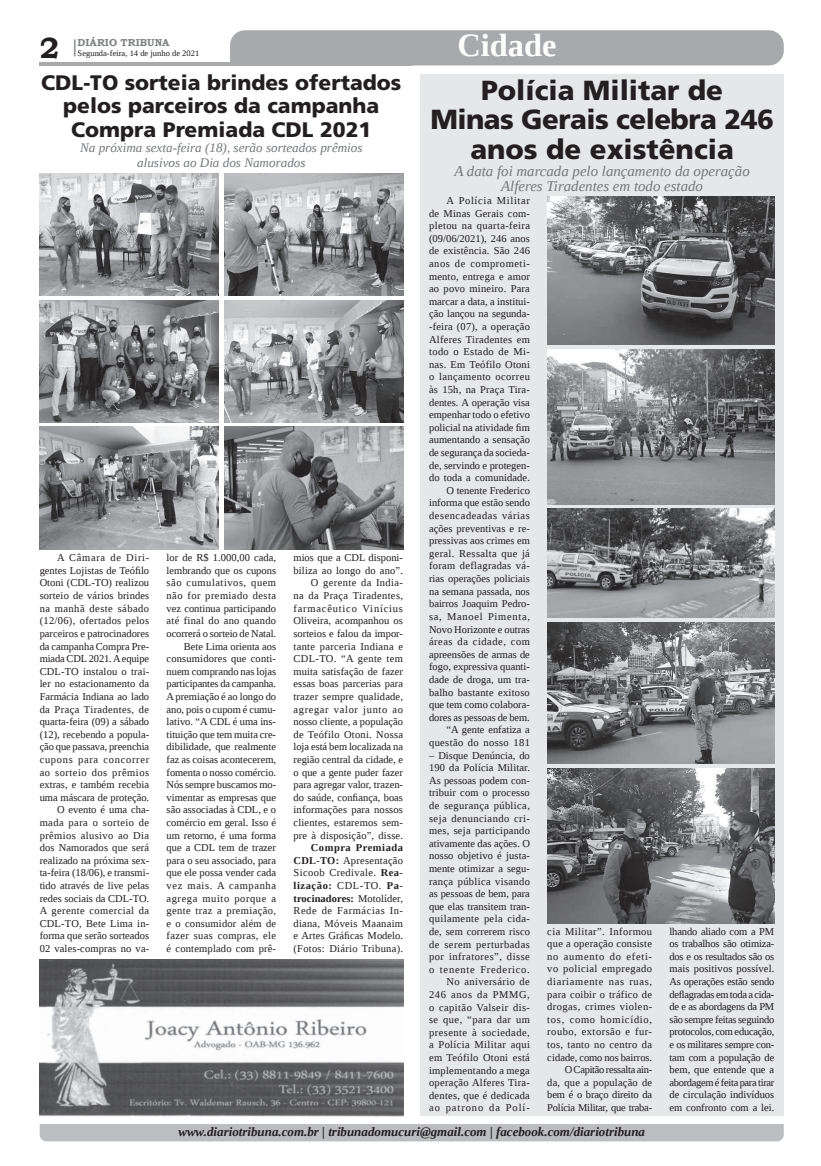
<style>
.page{position:relative;width:821px;height:1166px;background:#fff}
.page>*{position:absolute;margin:0;border:0;box-sizing:border-box;transform-origin:0 0}
.t1{font:700 32.38px "Liberation Serif";color:#fff}
.t2{font:700 29.31px "Bookman Old Style";color:#231f20}
.t3{font:900 27.56px/29.8px "Frutiger LT Std";color:#231f20;text-align:center}
.t4{font:900 21px/23.2px "Frutiger LT Std";color:#231f20;text-align:center}
.t5{font:italic 14.88px/14.9px "Liberation Serif";color:#76787b;text-align:center}
.t6{font:italic 13.12px/14.9px "Liberation Serif";color:#76787b;text-align:center}
.t7{font:italic 700 12.95px "Liberation Serif";color:#231f20}
.t8{font:10.5px/12.6px "Liberation Serif";letter-spacing:.005em;color:#231f20;text-align:right}
.t9{font:10.5px/12.6px "Liberation Serif";letter-spacing:.025em;color:#231f20;text-align:right}
.t10{font:10.5px/12.6px "Liberation Serif";letter-spacing:.03em;color:#231f20;text-align:right}
.t11{font:700 10.06px "Bookman Old Style";color:#808285}
.t12{font:8.4px "Liberation Serif";color:#231f20}
.s1{font-weight:700}
</style>
<div class="page">
<svg style="left:74px;top:39px;width:2px;height:17px"></svg>
<hr style="left:40px;top:62px;width:372px;height:3px;background:#a8a9ad">
<div style="left:230px;top:30px;width:554px;height:35px;background:#a8a9ad"></div>
<div style="left:40px;top:1124px;width:744px;height:17px;background:#bcbdc0"></div>
<div style="left:420px;top:74px;width:364px;height:1042px;background:#e6e7e9"></div>
<img style="left:40px;top:173px;width:178px;height:123px">
<img style="left:224px;top:173px;width:179px;height:123px">
<img style="left:40px;top:300px;width:178px;height:123px">
<img style="left:224px;top:300px;width:179px;height:123px">
<img style="left:40px;top:426px;width:178px;height:123px">
<img style="left:224px;top:426px;width:179px;height:123px">
<img style="left:547px;top:197px;width:227px;height:148px">
<img style="left:547px;top:350px;width:227px;height:154px">
<img style="left:547px;top:509px;width:227px;height:109px">
<img style="left:547px;top:622px;width:227px;height:142px">
<img style="left:547px;top:768px;width:227px;height:155px">
<img style="left:40px;top:959px;width:363px;height:157px">
<h2 class="t2" style="left:40px;top:27px;width:21px">2</h2>
<p class="t11" style="left:78px;top:35px;width:93px">DIÁRIO TRIBUNA</p>
<p class="t12" style="left:78px;top:48px;width:123px">Segunda-feira, 14 de junho de 2021</p>
<h3 class="t4" style="left:41px;top:71px;width:362px">CDL-TO sorteia brindes ofertados pelos parceiros da campanha<br>Compra Premiada CDL 2021</h3>
<p class="t6" style="left:80px;top:140px;width:284px">Na próxima sexta-feira (18), serão sorteados prêmios alusivos ao Dia dos Namorados</p>
<p class="t8" style="left:40px;top:551px;width:111px">A Câmara de Diri&shy;gentes Lojistas de Teófilo<br>Otoni (CDL-TO) realizou sorteio de vários brindes na manhã deste sábado (12/06), ofertados pelos parceiros e patrocinadores da campanha Compra Pre&shy;miada CDL 2021. A equipe<br>CDL-TO instalou o trai&shy;ler no estacionamento da<br>Farmácia Indiana ao lado da Praça Tiradentes, de quarta-feira (09) a sábado (12), recebendo a popula&shy;ção que passava, preenchia cupons para concorrer ao sorteio dos prêmios extras, e também recebia uma máscara de proteção.<br>O evento é uma cha&shy;mada para o sorteio de prêmios alusivo ao Dia dos Namorados que será realizado na próxima sex&shy;ta-feira (18/06), e transmi&shy;tido através de live pelas redes sociais da CDL-TO.<br>A gerente comercial da<br>CDL-TO, Bete Lima in&shy;forma que serão sorteados<br>02 vales-compras no va-</p>
<p class="t8" style="left:167px;top:551px;width:111px">lor de R$ 1.000,00 cada, lembrando que os cupons são cumulativos, quem não for premiado desta vez continua participando até final do ano quando ocorrerá o sorteio de Natal.<br>Bete Lima orienta aos consumidores que conti&shy;nuem comprando nas lojas participantes da campanha.<br>A premiação é ao longo do ano, pois o cupom é cumu&shy;lativo. “A CDL é uma ins&shy;tituição que tem muita cre&shy;dibilidade, que realmente faz as coisas acontecerem, fomenta o nosso comércio.<br>Nós sempre buscamos mo&shy;vimentar as empresas que são associadas à CDL, e o comércio em geral. Isso é um retorno, é uma forma que a CDL tem de trazer para o seu associado, para que ele possa vender cada vez mais. A campanha agrega muito porque a gente traz a premiação, e o consumidor além de fazer suas compras, ele é contemplado com prê-</p>
<p class="t8" style="left:294px;top:551px;width:111px">mios que a CDL disponi&shy;biliza ao longo do ano”.<br>O gerente da India-<br>na da Praça Tiradentes, farmacêutico Vinícius<br>Oliveira, acompanhou os sorteios e falou da impor&shy;tante parceria Indiana e<br>CDL-TO. “A gente tem muita satisfação de fazer essas boas parcerias para trazer sempre qualidade, agregar valor junto ao nosso cliente, a população de Teófilo Otoni. Nossa loja está bem localizada na região central da cidade, e o que a gente puder fazer para agregar valor, trazen&shy;do saúde, confiança, boas informações para nossos clientes, estaremos sem&shy;pre à disposição”, disse.</p>
<p class="t8" style="left:294px;top:841px;width:111px;text-align:justify;text-indent:17px"><span class="s1">Compra Premiada CDL-TO:</span> Apresentação Sicoob Credivale. <span class="s1">Rea&shy;lização:</span> CDL-TO. <span class="s1">Pa&shy;trocinadores:</span> Motolíder, Rede de Farmácias In&shy;diana, Móveis Maanaim e Artes Gráficas Modelo. (Fotos: Diário Tribuna).</p>
<h1 class="t1" style="left:457px;top:24px;width:100px">Cidade</h1>
<h3 class="t3" style="left:430px;top:75px;width:345px">Polícia Militar de<br>Minas Gerais celebra 246 anos de existência</h3>
<p class="t8" style="left:429px;top:194px;width:102px">A Polícia Militar<br>de Minas Gerais com&shy;pletou na quarta-feira (09/06/2021), 246 anos de existência. São 246 anos de comprometi&shy;mento, entrega e amor ao povo mineiro. Para marcar a data, a institui&shy;ção lançou na segunda--feira (07), a operação<br>Alferes Tiradentes em todo o Estado de Mi&shy;nas. Em Teófilo Otoni o lançamento ocorreu às 15h, na Praça Tira&shy;dentes. A operação visa empenhar todo o efetivo policial na atividade fim aumentando a sensação de segurança da socieda&shy;de, servindo e protegen&shy;do toda a comunidade.<br>O tenente Frederico informa que estão sendo desencadeadas várias ações preventivas e re&shy;pressivas aos crimes em geral. Ressalta que já foram deflagradas vá&shy;rias operações policiais na semana passada, nos bairros Joaquim Pedro&shy;sa, Manoel Pimenta,<br>Novo Horizonte e outras áreas da cidade, com apreensões de armas de fogo, expressiva quanti&shy;dade de droga, um tra&shy;balho bastante exitoso que tem como colabora&shy;dores as pessoas de bem. “A gente enfatiza a questão do nosso 181</p>
<p class="t9" style="left:429px;top:749px;width:102px">– Disque Denúncia, do<br>190 da Polícia Militar.<br>As pessoas podem con&shy;tribuir com o processo de segurança pública, seja denunciando cri&shy;mes, seja participando ativamente das ações. O nosso objetivo é justa&shy;mente otimizar a segu&shy;rança pública visando as pessoas de bem, para que elas transitem tran&shy;quilamente pela cida&shy;de, sem correrem risco de serem perturbadas por infratores”, disse o tenente Frederico.<br>No aniversário de<br>246 anos da PMMG, o capitão Valseir dis&shy;se que, “para dar um presente à sociedade, a Polícia Militar aqui em Teófilo Otoni está implementando a mega operação Alferes Tira&shy;dentes, que é dedicada ao patrono da Polí-</p>
<h3 class="t5" style="left:454px;top:164px;width:297px">A data foi marcada pelo lançamento da operação<br>Alferes Tiradentes em todo estado</h3>
<p class="t10" style="left:547px;top:925px;width:106px">cia Militar”. Informou que a operação consiste no aumento do efeti&shy;vo policial empregado diariamente nas ruas, para coibir o tráfico de drogas, crimes violen&shy;tos, como homicídio, roubo, extorsão e fur&shy;tos, tanto no centro da cidade, como nos bairros.<br>O Capitão ressalta ain-<br>da, que a população de bem é o braço direito da<br>Polícia Militar, que traba-</p>
<p class="t8" style="left:669px;top:925px;width:106px;text-align:justify">lhando aliado com a PM os trabalhos são otimiza&shy;dos e os resultados são os mais positivos possível.<br>As operações estão sendo deflagradas em toda a cida&shy;de e as abordagens da PM são sempre feitas seguindo protocolos, com educação, e os militares sempre con&shy;tam com a população de bem, que entende que a abordagem é feita para tirar de circulação indivíduos em confronto com a lei.</p>
<p class="t7" style="left:178px;top:1123px;width:468px">www.diariotribuna.com.br | tribunadomucuri@gmail.com | facebook.com/diariotribuna</p>
</div>
